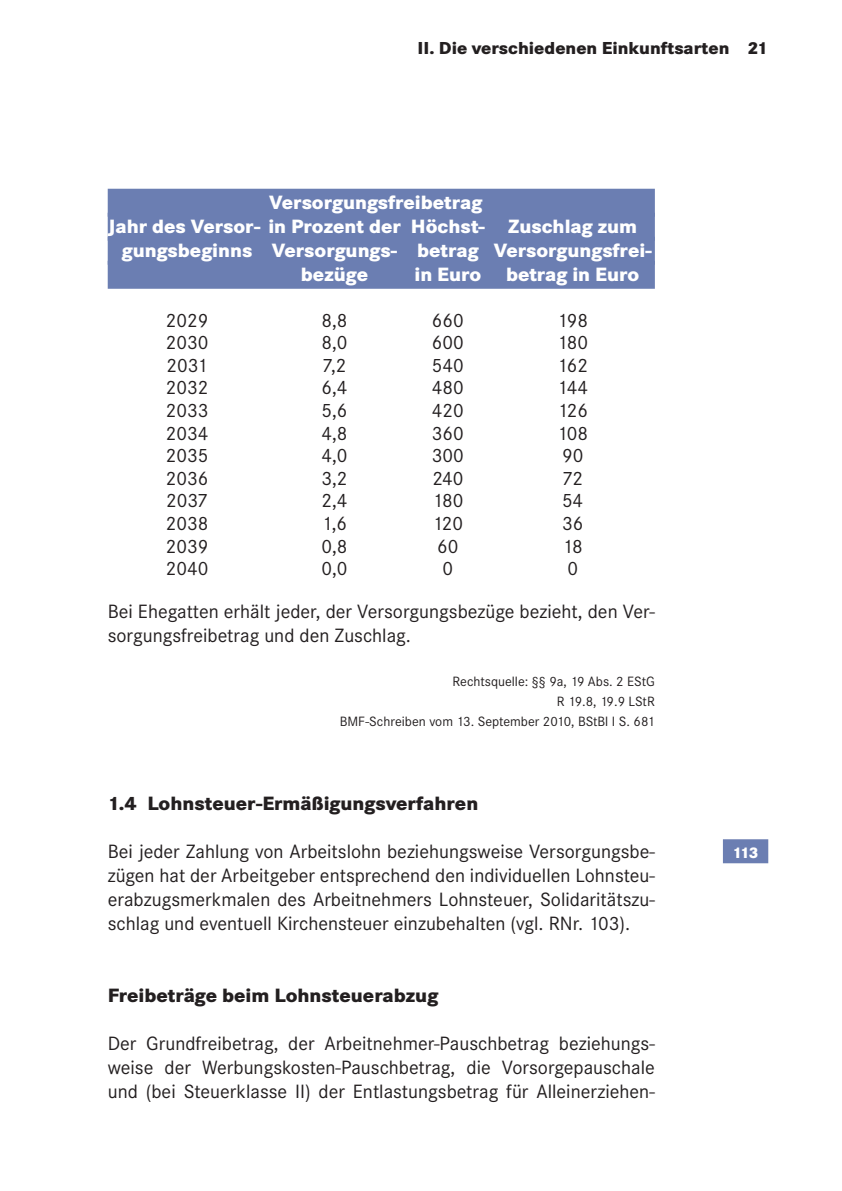
<style>
.page{position:relative;width:842px;height:1191px;background:#fff}
.page>*{position:absolute;margin:0;border:0;box-sizing:border-box;transform-origin:0 0}
.Fließtext{font:20px/24px "Corporate S";color:#231f20;text-align:justify}
.Beispiel_Überschrift{font:800 20px "Corporate S";color:#fff}
.Überschrift_3{font:800 20px "Corporate S";color:#231f20}
.Überschrift_4{font:800 20px "Corporate S";color:#231f20}
.Kopfzeile_rechte_Sei{font:800 18px "Corporate S";color:#231f20}
.Randnummer_hinterleg{font:800 16px "Corporate S";color:#fff}
.Rechtsquelle{font:14px "Corporate S";color:#231f20}
</style>
<div class="page">
<div style="left:108px;top:189px;width:547px;height:28px;background:#6b7eb2"></div>
<div style="left:108px;top:213px;width:547px;height:28px;background:#6b7eb2"></div>
<div style="left:108px;top:237px;width:547px;height:28px;background:#6b7eb2"></div>
<div style="left:108px;top:261px;width:547px;height:28px;background:#6b7eb2"></div>
<div style="left:723px;top:839px;width:45px;height:24px;background:#6b7eb2"></div>
<p class="Kopfzeile_rechte_Sei" style="left:417px;top:37px;width:352px">II. Die verschiedenen Einkunftsarten 21</p>
<p class="Beispiel_Überschrift" style="left:269px;top:191px;width:214px">Versorgungsfreibetrag</p>
<p class="Beispiel_Überschrift" style="left:108px;top:215px;width:531px">Jahr des Versor- in Prozent der Höchst- Zuschlag zum</p>
<p class="Beispiel_Überschrift" style="left:122px;top:239px;width:531px">gungsbeginns Versorgungs- betrag Versorgungsfrei-</p>
<p class="Beispiel_Überschrift" style="left:301px;top:263px;width:69px">bezüge</p>
<p class="Beispiel_Überschrift" style="left:414px;top:263px;width:226px">in Euro betrag in Euro</p>
<p class="Fließtext" style="left:166px;top:308px;width:44px">2029</p>
<p class="Fließtext" style="left:321px;top:308px;width:28px">8,8</p>
<p class="Fließtext" style="left:432px;top:308px;width:33px">660</p>
<p class="Fließtext" style="left:557px;top:308px;width:32px">198</p>
<p class="Fließtext" style="left:166px;top:331px;width:44px">2030</p>
<p class="Fließtext" style="left:321px;top:331px;width:28px">8,0</p>
<p class="Fließtext" style="left:432px;top:331px;width:33px">600</p>
<p class="Fließtext" style="left:557px;top:331px;width:33px">180</p>
<p class="Fließtext" style="left:167px;top:353px;width:43px">2031</p>
<p class="Fließtext" style="left:322px;top:353px;width:26px">7,2</p>
<p class="Fließtext" style="left:432px;top:353px;width:33px">540</p>
<p class="Fließtext" style="left:557px;top:353px;width:32px">162</p>
<p class="Fließtext" style="left:166px;top:376px;width:44px">2032</p>
<p class="Fließtext" style="left:321px;top:376px;width:28px">6,4</p>
<p class="Fließtext" style="left:432px;top:376px;width:33px">480</p>
<p class="Fließtext" style="left:557px;top:376px;width:33px">144</p>
<p class="Fließtext" style="left:166px;top:398px;width:44px">2033</p>
<p class="Fließtext" style="left:321px;top:398px;width:28px">5,6</p>
<p class="Fließtext" style="left:432px;top:398px;width:33px">420</p>
<p class="Fließtext" style="left:557px;top:398px;width:32px">126</p>
<p class="Fließtext" style="left:166px;top:421px;width:44px">2034</p>
<p class="Fließtext" style="left:321px;top:421px;width:28px">4,8</p>
<p class="Fließtext" style="left:432px;top:421px;width:33px">360</p>
<p class="Fließtext" style="left:557px;top:421px;width:33px">108</p>
<p class="Fließtext" style="left:166px;top:444px;width:44px">2035</p>
<p class="Fließtext" style="left:321px;top:444px;width:28px">4,0</p>
<p class="Fließtext" style="left:432px;top:444px;width:33px">300</p>
<p class="Fließtext" style="left:562px;top:444px;width:23px">90</p>
<p class="Fließtext" style="left:166px;top:466px;width:44px">2036</p>
<p class="Fließtext" style="left:321px;top:466px;width:28px">3,2</p>
<p class="Fließtext" style="left:432px;top:466px;width:32px">240</p>
<p class="Fließtext" style="left:562px;top:466px;width:22px">72</p>
<p class="Fließtext" style="left:166px;top:489px;width:44px">2037</p>
<p class="Fließtext" style="left:321px;top:489px;width:28px">2,4</p>
<p class="Fließtext" style="left:432px;top:489px;width:32px">180</p>
<p class="Fließtext" style="left:562px;top:489px;width:23px">54</p>
<p class="Fließtext" style="left:166px;top:511px;width:44px">2038</p>
<p class="Fließtext" style="left:322px;top:511px;width:27px">1,6</p>
<p class="Fließtext" style="left:433px;top:511px;width:32px">120</p>
<p class="Fließtext" style="left:562px;top:511px;width:23px">36</p>
<p class="Fließtext" style="left:166px;top:534px;width:44px">2039</p>
<p class="Fließtext" style="left:321px;top:534px;width:28px">0,8</p>
<p class="Fließtext" style="left:437px;top:534px;width:23px">60</p>
<p class="Fließtext" style="left:562px;top:534px;width:22px">18</p>
<p class="Fließtext" style="left:166px;top:557px;width:44px">2040</p>
<p class="Fließtext" style="left:321px;top:557px;width:28px">0,0</p>
<p class="Fließtext" style="left:443px;top:557px;width:12px">0</p>
<p class="Fließtext" style="left:567px;top:557px;width:12px">0</p>
<p class="Fließtext" style="left:108px;top:599px;width:549px">Bei Ehegatten erhält jeder, der Versorgungsbezüge bezieht, den Ver&shy;sorgungsfreibetrag und den Zuschlag.</p>
<p class="Rechtsquelle" style="left:452px;top:673px;width:204px">Rechtsquelle: §§ 9a, 19 Abs. 2 EStG</p>
<p class="Rechtsquelle" style="left:557px;top:693px;width:100px">R 19.8, 19.9 LStR</p>
<p class="Rechtsquelle" style="left:340px;top:713px;width:317px">BMF-Schreiben vom 13. September 2010, BStBl I S. 681</p>
<p class="Überschrift_3" style="left:108px;top:791px;width:372px">1.4 Lohnsteuer-Ermäßigungsverfahren</p>
<p class="Fließtext" style="left:108px;top:839px;width:549px">Bei jeder Zahlung von Arbeitslohn beziehungsweise Versorgungsbe&shy;zügen hat der Arbeitgeber entsprechend den individuellen Lohnsteu&shy;erabzugsmerkmalen des Arbeitnehmers Lohnsteuer, Solidaritätszu&shy;schlag und eventuell Kirchensteuer einzubehalten (vgl. RNr. 103).</p>
<p class="Überschrift_4" style="left:108px;top:983px;width:332px">Freibeträge beim Lohnsteuerabzug</p>
<p class="Fließtext" style="left:108px;top:1031px;width:549px">Der Grundfreibetrag, der Arbeitnehmer-Pauschbetrag beziehungs&shy;weise der Werbungskosten-Pauschbetrag, die Vorsorgepauschale und (bei Steuerklasse II) der Entlastungsbetrag für Alleinerziehen-</p>
<p class="Randnummer_hinterleg" style="left:732px;top:842px;width:28px">113</p>
</div>
